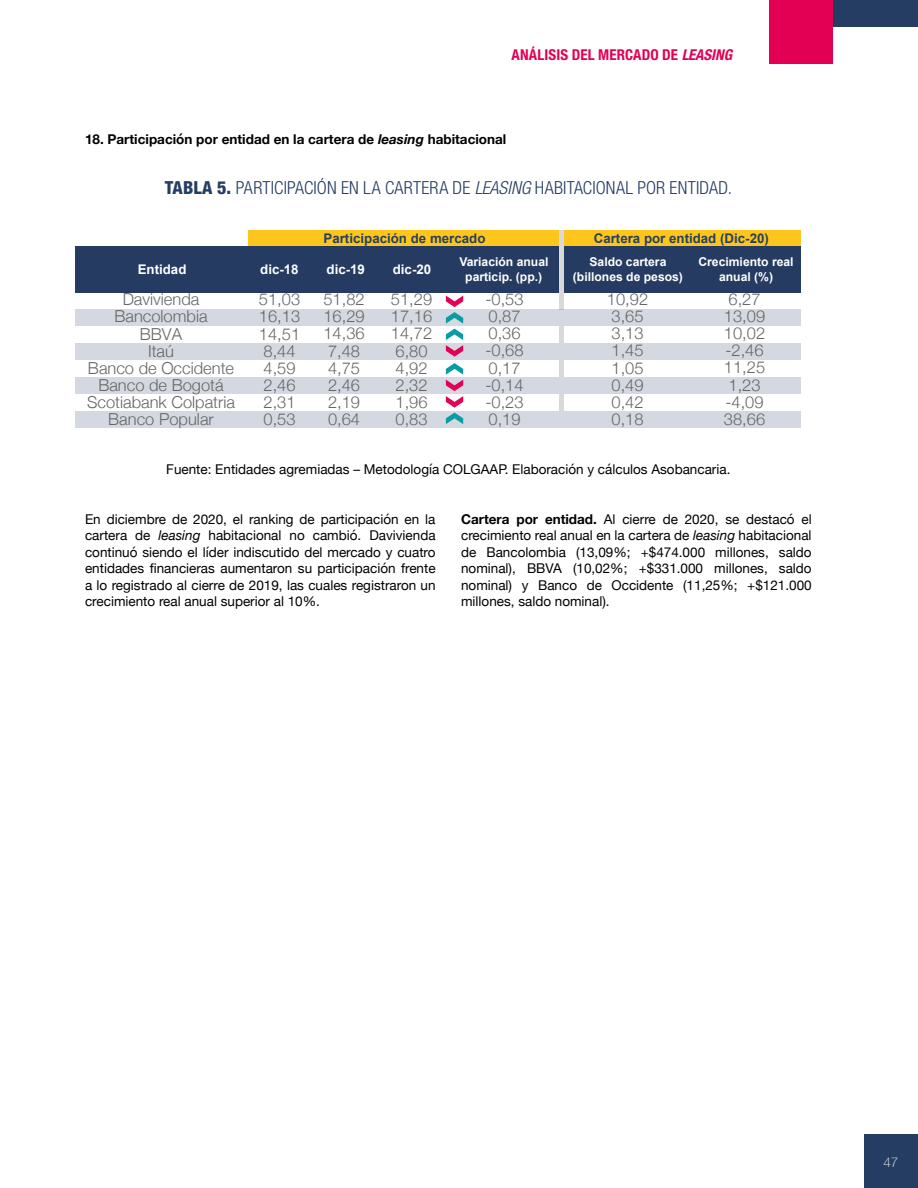
<style>
.page{position:relative;width:918px;height:1188px;background:#fff}
.page>*{position:absolute;margin:0;border:0;box-sizing:border-box;transform-origin:0 0}
.t1{font:300 condensed 18px "Helvetica Neue LT Std";letter-spacing:.01em;color:#263d63}
.t2{font:300 16.5px/17.1px "Helvetica Neue";color:#666}
.t3{font:700 condensed 15px "Helvetica Neue LT Std";letter-spacing:.005em;color:#e30054}
.t4{font:13.5px/16.5px "Helvetica Neue";color:#000;text-align:justify}
.t5{font:700 13.5px "Helvetica Neue";color:#000}
.t6{font:100 13.5px "Helvetica Neue";color:#fff}
.t7{font:700 13.35px "Arial";color:#254061}
.t8{font:700 13.35px "Arial";color:#fff}
.t9{font:700 12.15px/14.4px "Arial";color:#fff;text-align:center}
.s1{font-style:italic}
.s2{font-weight:800}
.s3{font-weight:700}
</style>
<div class="page">
<div style="left:864px;top:1134px;width:54px;height:54px;background:#263d63"></div>
<div style="left:769px;top:0;width:64px;height:64px;background:#e30054"></div>
<div style="left:833px;top:0;width:85px;height:27px;background:#263d63"></div>
<div style="left:248px;top:230px;width:312px;height:17px;background:#fec61d"></div>
<div style="left:559px;top:230px;width:5px;height:17px;background:#d9d9d9"></div>
<div style="left:564px;top:230px;width:237px;height:17px;background:#fec61d"></div>
<div style="left:75px;top:247px;width:485px;height:46px;background:#253b62"></div>
<div style="left:559px;top:247px;width:5px;height:46px;background:#d9d9d9"></div>
<div style="left:564px;top:247px;width:237px;height:46px;background:#253b62"></div>
<div style="left:559px;top:293px;width:5px;height:17px;background:#d9d9d9"></div>
<div style="left:75px;top:309px;width:485px;height:17px;background:#d4d8e0"></div>
<div style="left:559px;top:309px;width:5px;height:17px;background:#d4d8e0"></div>
<div style="left:564px;top:309px;width:237px;height:17px;background:#d4d8e0"></div>
<div style="left:559px;top:326px;width:5px;height:17px;background:#d9d9d9"></div>
<div style="left:75px;top:343px;width:485px;height:17px;background:#d4d8e0"></div>
<div style="left:559px;top:343px;width:5px;height:17px;background:#d4d8e0"></div>
<div style="left:564px;top:343px;width:237px;height:17px;background:#d4d8e0"></div>
<div style="left:559px;top:360px;width:5px;height:17px;background:#d9d9d9"></div>
<div style="left:75px;top:377px;width:485px;height:17px;background:#d4d8e0"></div>
<div style="left:559px;top:377px;width:5px;height:17px;background:#d4d8e0"></div>
<div style="left:564px;top:377px;width:237px;height:17px;background:#d4d8e0"></div>
<div style="left:559px;top:394px;width:5px;height:17px;background:#d9d9d9"></div>
<div style="left:75px;top:411px;width:485px;height:17px;background:#d4d8e0"></div>
<div style="left:559px;top:411px;width:5px;height:17px;background:#d4d8e0"></div>
<div style="left:564px;top:411px;width:237px;height:17px;background:#d4d8e0"></div>
<svg style="left:446px;top:296px;width:17px;height:61px"></svg>
<svg style="left:446px;top:363px;width:17px;height:61px"></svg>
<p class="t3" style="left:511px;top:46px;width:222px">ANÁLISIS DEL MERCADO DE <span class="s1">LEASING</span></p>
<p class="t5" style="left:85px;top:129px;width:423px">18. Participación por entidad en la cartera de <span class="s1">leasing</span> habitacional</p>
<h1 class="t1" style="left:165px;top:177px;width:569px"><span class="s2">TABLA 5.</span> PARTICIPACIÓN EN LA CARTERA DE <span class="s1">LEASING</span> HABITACIONAL POR ENTIDAD.</h1>
<p class="t7" style="left:324px;top:229px;width:163px">Participación de mercado</p>
<p class="t7" style="left:594px;top:229px;width:177px">Cartera por entidad (Dic-20)</p>
<p class="t8" style="left:260px;top:261px;width:40px">dic-18</p>
<p class="t8" style="left:327px;top:261px;width:40px">dic-19</p>
<p class="t8" style="left:393px;top:261px;width:40px">dic-20</p>
<p class="t9" style="left:459px;top:255px;width:91px">Variación anual particip. (pp.)</p>
<p class="t9" style="left:573px;top:255px;width:112px">Saldo cartera (billones de pesos)</p>
<p class="t9" style="left:698px;top:255px;width:97px">Crecimiento real anual (%)</p>
<p class="t8" style="left:138px;top:261px;width:50px">Entidad</p>
<p class="t2" style="left:87px;top:290px;width:149px;text-align:center">Davivienda<br>Bancolombia<br>BBVA<br>Itaú<br>Banco de Occidente<br>Banco de Bogotá<br>Scotiabank Colpatria<br>Banco Popular</p>
<p class="t2" style="left:259px;top:290px;width:43px">51,03<br>16,13<br>14,51<br>8,44<br>4,59<br>2,46<br>2,31<br>0,53</p>
<p class="t2" style="left:323px;top:290px;width:43px">51,82<br>16,29<br>14,36<br>7,48<br>4,75<br>2,46<br>2,19<br>0,64</p>
<p class="t2" style="left:391px;top:290px;width:43px">51,29<br>17,16<br>14,72<br>6,80<br>4,92<br>2,32<br>1,96<br>0,83</p>
<p class="t2" style="left:485px;top:290px;width:40px">-0,53<br>0,87<br>0,36 -0,68<br>0,17 -0,14 -0,23<br>0,19</p>
<p class="t2" style="left:607px;top:290px;width:43px">10,92<br>3,65<br>3,13<br>1,45<br>1,05<br>0,49<br>0,42<br>0,18</p>
<p class="t2" style="left:724px;top:289px;width:43px">6,27<br>13,09<br>10,02 -2,46<br>11,25<br>1,23 -4,09<br>38,66</p>
<p class="t4" style="left:166px;top:462px;width:566px">Fuente: Entidades agremiadas – Metodología COLGAAP. Elaboración y cálculos Asobancaria.</p>
<p class="t4" style="left:85px;top:511px;width:352px">En diciembre de 2020, el ranking de participación en la cartera de <span class="s1">leasing</span> habitacional no cambió. Davivienda continuó siendo el líder indiscutido del mercado y cuatro entidades financieras aumentaron su participación frente a lo registrado al cierre de 2019, las cuales registraron un crecimiento real anual superior al 10%.</p>
<p class="t4" style="left:461px;top:511px;width:352px"><span class="s3">Cartera por entidad.</span> Al cierre de 2020, se destacó el crecimiento real anual en la cartera de <span class="s1">leasing</span> habitacional de Bancolombia (13,09%; +$474.000 millones, saldo nominal), BBVA (10,02%; +$331.000 millones, saldo nominal) y Banco de Occidente (11,25%; +$121.000 millones, saldo nominal).</p>
<p class="t6" style="left:883px;top:1152px;width:17px">47</p>
</div>
